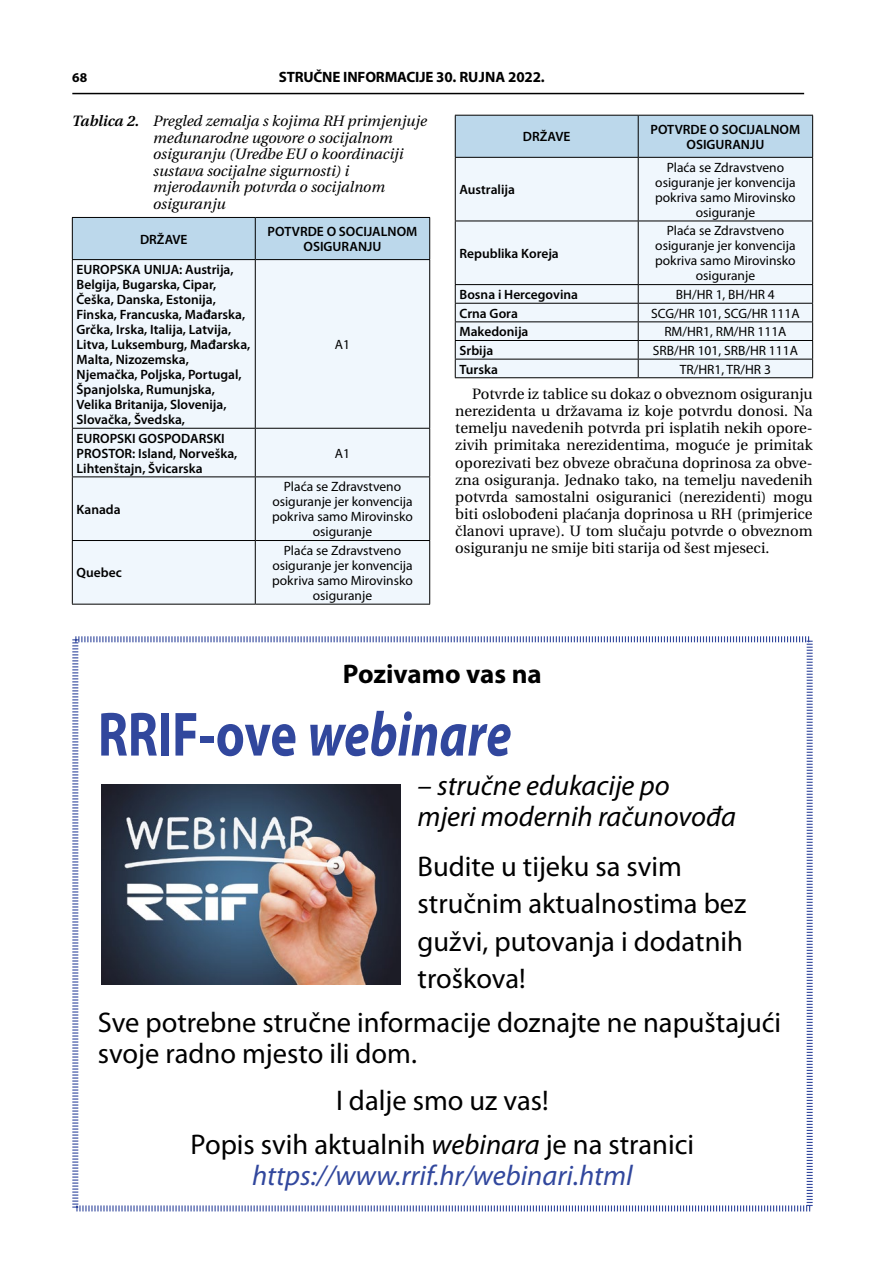
<style>
.page{position:relative;width:885px;height:1263px;background:#fff}
.page>*{position:absolute;margin:0;border:0;box-sizing:border-box;transform-origin:0 0}
.t1{font:700 63px "Myriad Pro";color:#31479d;scale:.8 1}
.t2{font:28.5px/37.5px "Myriad Pro";color:#000}
.t3{font:italic 28.5px/30.8px "Myriad Pro";color:#31479d;text-align:center}
.t4{font:italic 28.5px/30.8px "Myriad Pro";color:#000}
.t5{font:700 27px "Myriad Pro";color:#000}
.Tekst_glavni{font:15px/17.1px "Utopia";color:#000;text-align:justify}
.t6{font:italic 15px/16.5px "Utopia";color:#000}
.t7{font:700 15px "Myriad Pro";letter-spacing:-.01em;color:#000}
.t8{font:600 13.5px/15px "Myriad Pro";color:#000;text-align:center}
.t9{font:13.5px/15px "Myriad Pro";color:#000;text-align:center}
.t10{font:700 13.5px "Myriad Pro";color:#000}
.s1{font-weight:600}
.s2{font-style:italic}
.s3{font-style:normal;color:#000}
.s4{color:#000}
</style>
<div class="page">
<div style="left:73px;top:218px;width:356px;height:41px;background:#bcd8eb"></div>
<div style="left:73px;top:260px;width:356px;height:344px;background:#f0f7fd"></div>
<hr style="left:72px;top:218px;width:1px;height:41px;background:#000">
<hr style="left:72px;top:217px;width:183px;height:1px;background:#000">
<hr style="left:72px;top:259px;width:183px;height:1px;background:#000">
<hr style="left:255px;top:218px;width:1px;height:41px;background:#000">
<hr style="left:255px;top:217px;width:175px;height:1px;background:#000">
<hr style="left:429px;top:218px;width:1px;height:41px;background:#000">
<hr style="left:255px;top:259px;width:175px;height:1px;background:#000">
<hr style="left:72px;top:260px;width:1px;height:168px;background:#000">
<hr style="left:72px;top:429px;width:1px;height:47px;background:#000">
<hr style="left:72px;top:477px;width:1px;height:63px;background:#000">
<hr style="left:72px;top:541px;width:1px;height:63px;background:#000">
<hr style="left:72px;top:428px;width:183px;height:1px;background:#000">
<hr style="left:72px;top:476px;width:183px;height:1px;background:#000">
<hr style="left:72px;top:540px;width:183px;height:1px;background:#000">
<hr style="left:72px;top:604px;width:183px;height:1px;background:#000">
<hr style="left:255px;top:260px;width:1px;height:168px;background:#000">
<hr style="left:255px;top:429px;width:1px;height:47px;background:#000">
<hr style="left:255px;top:477px;width:1px;height:63px;background:#000">
<hr style="left:255px;top:541px;width:1px;height:63px;background:#000">
<hr style="left:429px;top:260px;width:1px;height:168px;background:#000">
<hr style="left:429px;top:429px;width:1px;height:47px;background:#000">
<hr style="left:429px;top:477px;width:1px;height:63px;background:#000">
<hr style="left:429px;top:541px;width:1px;height:63px;background:#000">
<hr style="left:255px;top:428px;width:175px;height:1px;background:#000">
<hr style="left:255px;top:476px;width:175px;height:1px;background:#000">
<hr style="left:255px;top:540px;width:175px;height:1px;background:#000">
<hr style="left:255px;top:604px;width:175px;height:1px;background:#000">
<div style="left:456px;top:116px;width:356px;height:41px;background:#bcd8eb"></div>
<div style="left:456px;top:158px;width:356px;height:219px;background:#f0f7fd"></div>
<hr style="left:455px;top:116px;width:1px;height:41px;background:#000">
<hr style="left:455px;top:115px;width:183px;height:1px;background:#000">
<hr style="left:455px;top:157px;width:183px;height:1px;background:#000">
<hr style="left:637px;top:116px;width:1px;height:41px;background:#000">
<hr style="left:638px;top:115px;width:175px;height:1px;background:#000">
<hr style="left:812px;top:116px;width:1px;height:41px;background:#000">
<hr style="left:638px;top:157px;width:175px;height:1px;background:#000">
<hr style="left:455px;top:158px;width:1px;height:63px;background:#000">
<hr style="left:455px;top:221px;width:1px;height:63px;background:#000">
<hr style="left:455px;top:221px;width:183px;height:1px;background:#000">
<hr style="left:455px;top:284px;width:183px;height:1px;background:#000">
<hr style="left:455px;top:303px;width:183px;height:1px;background:#000">
<hr style="left:455px;top:321px;width:183px;height:1px;background:#000">
<hr style="left:455px;top:340px;width:183px;height:1px;background:#000">
<hr style="left:637px;top:158px;width:1px;height:63px;background:#000">
<hr style="left:637px;top:221px;width:1px;height:63px;background:#000">
<hr style="left:812px;top:158px;width:1px;height:63px;background:#000">
<hr style="left:812px;top:221px;width:1px;height:63px;background:#000">
<hr style="left:638px;top:221px;width:175px;height:1px;background:#000">
<hr style="left:638px;top:284px;width:175px;height:1px;background:#000">
<hr style="left:638px;top:303px;width:175px;height:1px;background:#000">
<hr style="left:638px;top:321px;width:175px;height:1px;background:#000">
<hr style="left:638px;top:340px;width:175px;height:1px;background:#000">
<svg style="left:455px;top:285px;width:1px;height:92px"></svg>
<hr style="left:455px;top:359px;width:183px;height:1px;background:#000">
<hr style="left:455px;top:377px;width:183px;height:1px;background:#000">
<svg style="left:637px;top:285px;width:1px;height:92px"></svg>
<hr style="left:638px;top:359px;width:175px;height:1px;background:#000">
<svg style="left:812px;top:285px;width:1px;height:92px"></svg>
<hr style="left:638px;top:377px;width:175px;height:1px;background:#000">
<svg style="left:72px;top:636px;width:741px;height:576px"></svg>
<img style="left:101px;top:784px;width:299px;height:200px">
<hr style="left:72px;top:93px;width:732px;height:1px;background:#000">
<p class="t10" style="left:72px;top:69px;width:16px">68</p>
<p class="t7" style="left:279px;top:67px;width:191px">STRUČNE INFORMACIJE 30. rujna</p>
<p class="t7" style="left:508px;top:67px;width:38px">2022.</p>
<p class="t6" style="left:153px;top:113px;width:275px;text-indent:-81px"><span class="s1">Tablica 2.</span> Pregled zemalja s kojima RH primjenjuje međunarodne ugovore o socijalnom osiguranju (Uredbe EU o koordinaciji sustava socijalne sigurnosti) i mjerodavnih potvrda o socijalnom osiguranju</p>
<p class="t8" style="left:140px;top:231px;width:49px">DRŽAVE</p>
<p class="t8" style="left:267px;top:224px;width:151px">POTVRDE O SOCIJALNOM<br>OSIGURANJU</p>
<p class="t8" style="left:77px;top:262px;width:175px;text-align:left">EUROPSKA UNIJA: Austrija,<br>Belgija, Bugarska, Cipar,<br>Češka, Danska, Estonija,<br>Finska, Francuska, Mađarska,<br>Grčka, Irska, Italija, Latvija,<br>Litva, Luksemburg, Mađarska,<br>Malta, Nizozemska,<br>Njemačka, Poljska, Portugal,<br>Španjolska, Rumunjska,<br>Velika Britanija, Slovenija,<br>Slovačka, Švedska,</p>
<p class="t9" style="left:335px;top:337px;width:17px">A1</p>
<p class="t8" style="left:77px;top:430px;width:162px;text-align:left">EUROPSKI GOSPODARSKI<br>PROSTOR: Island, Norveška,<br>Lihtenštajn, Švicarska</p>
<p class="t8" style="left:77px;top:501px;width:46px">Kanada</p>
<p class="t8" style="left:77px;top:565px;width:47px">Quebec</p>
<p class="t9" style="left:335px;top:445px;width:17px">A1</p>
<p class="t9" style="left:272px;top:479px;width:142px">Plaća se Zdravstveno osiguranje jer konvencija pokriva samo Mirovinsko osiguranje</p>
<p class="t9" style="left:272px;top:543px;width:142px">Plaća se Zdravstveno osiguranje jer konvencija pokriva samo Mirovinsko osiguranje</p>
<p class="t8" style="left:459px;top:182px;width:57px">Australija</p>
<p class="t8" style="left:523px;top:129px;width:49px">DRŽAVE</p>
<p class="t8" style="left:650px;top:121px;width:151px">POTVRDE O SOCIJALNOM<br>OSIGURANJU</p>
<p class="t9" style="left:655px;top:159px;width:142px">Plaća se Zdravstveno osiguranje jer konvencija pokriva samo Mirovinsko osiguranje</p>
<p class="t8" style="left:459px;top:245px;width:101px">Republika Koreja</p>
<p class="t9" style="left:655px;top:223px;width:142px">Plaća se Zdravstveno osiguranje jer konvencija pokriva samo Mirovinsko osiguranje</p>
<p class="t8" style="left:459px;top:287px;width:120px">Bosna i Hercegovina</p>
<p class="t9" style="left:676px;top:287px;width:100px">BH/HR 1, BH/HR 4</p>
<p class="t8" style="left:459px;top:305px;width:60px">Crna Gora</p>
<p class="t9" style="left:651px;top:305px;width:150px">SCG/HR 101, SCG/HR 111A</p>
<p class="t8" style="left:459px;top:324px;width:70px">Makedonija</p>
<p class="t9" style="left:664px;top:324px;width:124px">RM/HR1, RM/HR 111A</p>
<p class="t8" style="left:459px;top:342px;width:35px">Srbija</p>
<p class="t9" style="left:652px;top:343px;width:147px">SRB/HR 101, SRB/HR 111A</p>
<p class="t8" style="left:459px;top:361px;width:40px">Turska</p>
<p class="t9" style="left:679px;top:361px;width:93px">TR/HR1, TR/HR 3</p>
<p class="Tekst_glavni" style="left:455px;top:386px;width:359px;text-indent:17px">Potvrde iz tablice su dokaz o obveznom osiguranju nerezidenta u državama iz koje potvrdu donosi. Na temelju navedenih potvrda pri isplatih nekih opore&shy;zivih primitaka nerezidentima, moguće je primitak oporezivati bez obveze obračuna doprinosa za obve&shy;zna osiguranja. Jednako tako, na temelju navedenih potvrda samostalni osiguranici (nerezidenti) mogu biti oslobođeni plaćanja doprinosa u RH (primjerice članovi uprave). U tom slučaju potvrde o obveznom osiguranju ne smije biti starija od šest mjeseci.</p>
<p class="t5" style="left:343px;top:657px;width:200px">Pozivamo vas na</p>
<p class="t1" style="left:98px;top:693px;width:518px">RRIF-ove <span class="s2">webinare</span></p>
<p class="t4" style="left:417px;top:769px;width:320px">– stručne edukacije po<br>mjeri modernih računovođa</p>
<p class="t2" style="left:417px;top:847px;width:330px">Budite u tijeku sa svim stručnim aktualnostima bez gužvi, putovanja i dodatnih troškova!</p>
<p class="t2" style="left:98px;top:1006px;width:684px;line-height:30.8px">Sve potrebne stručne informacije doznajte ne napuštajući svoje radno mjesto ili dom.</p>
<p class="t2" style="left:336px;top:1082px;width:214px">I dalje smo uz vas!</p>
<p class="t3" style="left:190px;top:1128px;width:505px"><span class="s3">Popis svih aktualnih</span> <span class="s4">webinara</span> <span class="s3">je na stranici </span>https://www.rrif.hr/webinari.html</p>
</div>
